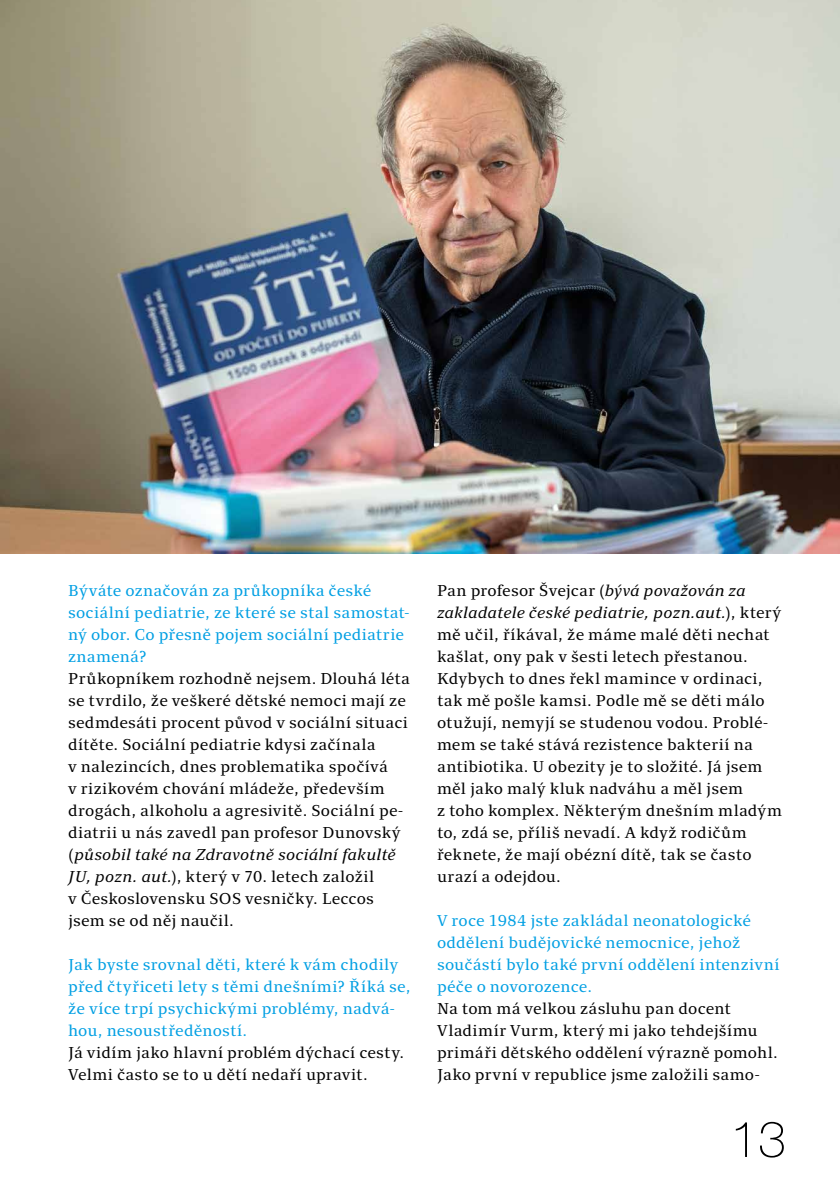
<style>
.page{position:relative;width:840px;height:1191px;background:#fff}
.page>*{position:absolute;margin:0;border:0;box-sizing:border-box;transform-origin:0 0}
.t1{font:100 50px "Helvetica Neue LT Pro";color:#000}
.t2{font:16px/22px "Clara Serif";letter-spacing:.01em;color:#000}
.t3{font:16px/22px "Clara Serif";letter-spacing:.015em;color:#009fe3}
.s1{font-style:italic}
</style>
<div class="page">
<img style="left:0;top:0;width:839px;height:553px">
<p class="t3" style="left:68px;top:580px;width:343px">Býváte označován za průkopníka české sociální pediatrie, ze které se stal samostat&shy;ný obor. Co přesně pojem sociální pediatrie znamená?</p>
<p class="t2" style="left:68px;top:668px;width:343px">Průkopníkem rozhodně nejsem. Dlouhá léta se tvrdilo, že veškeré dětské nemoci mají ze sedmdesáti procent původ v sociální situaci dítěte. Sociální pediatrie kdysi začínala<br>v nalezincích, dnes problematika spočívá<br>v rizikovém chování mládeže, především drogách, alkoholu a agresivitě. Sociální pe&shy;diatrii u nás zavedl pan profesor Dunovský (<span class="s1">působil také na Zdravotně sociální fakultě JU, pozn. aut.</span>), který v 70. letech založil<br>v Československu SOS vesničky. Leccos jsem se od něj naučil.</p>
<p class="t3" style="left:68px;top:954px;width:344px">Jak byste srovnal děti, které k vám chodily před čtyřiceti lety s těmi dnešními? Říká se, že více trpí psychickými problémy, nadvá&shy;hou, nesoustředěností.</p>
<p class="t2" style="left:68px;top:1042px;width:337px">Já vidím jako hlavní problém dýchací cesty.<br>Velmi často se to u dětí nedaří upravit.</p>
<p class="t2" style="left:437px;top:580px;width:346px">Pan profesor Švejcar (<span class="s1">bývá považován za zakladatele české pediatrie, pozn.aut.</span>), který mě učil, říkával, že máme malé děti nechat kašlat, ony pak v šesti letech přestanou.<br>Kdybych to dnes řekl mamince v ordinaci, tak mě pošle kamsi. Podle mě se děti málo otužují, nemyjí se studenou vodou. Problé&shy;mem se také stává rezistence bakterií na antibiotika. U obezity je to složité. Já jsem měl jako malý kluk nadváhu a měl jsem<br>z toho komplex. Některým dnešním mladým to, zdá se, příliš nevadí. A když rodičům řeknete, že mají obézní dítě, tak se často urazí a odejdou.</p>
<p class="t3" style="left:437px;top:910px;width:344px">V roce 1984 jste zakládal neonatologické oddělení budějovické nemocnice, jehož součástí bylo také první oddělení intenzivní péče o novorozence.</p>
<p class="t2" style="left:437px;top:998px;width:342px">Na tom má velkou zásluhu pan docent Vladimír Vurm, který mi jako tehdejšímu primáři dětského oddělení výrazně pomohl.<br>Jako první v republice jsme založili samo-</p>
<h1 class="t1" style="left:730px;top:1110px;width:57px">13</h1>
</div>
